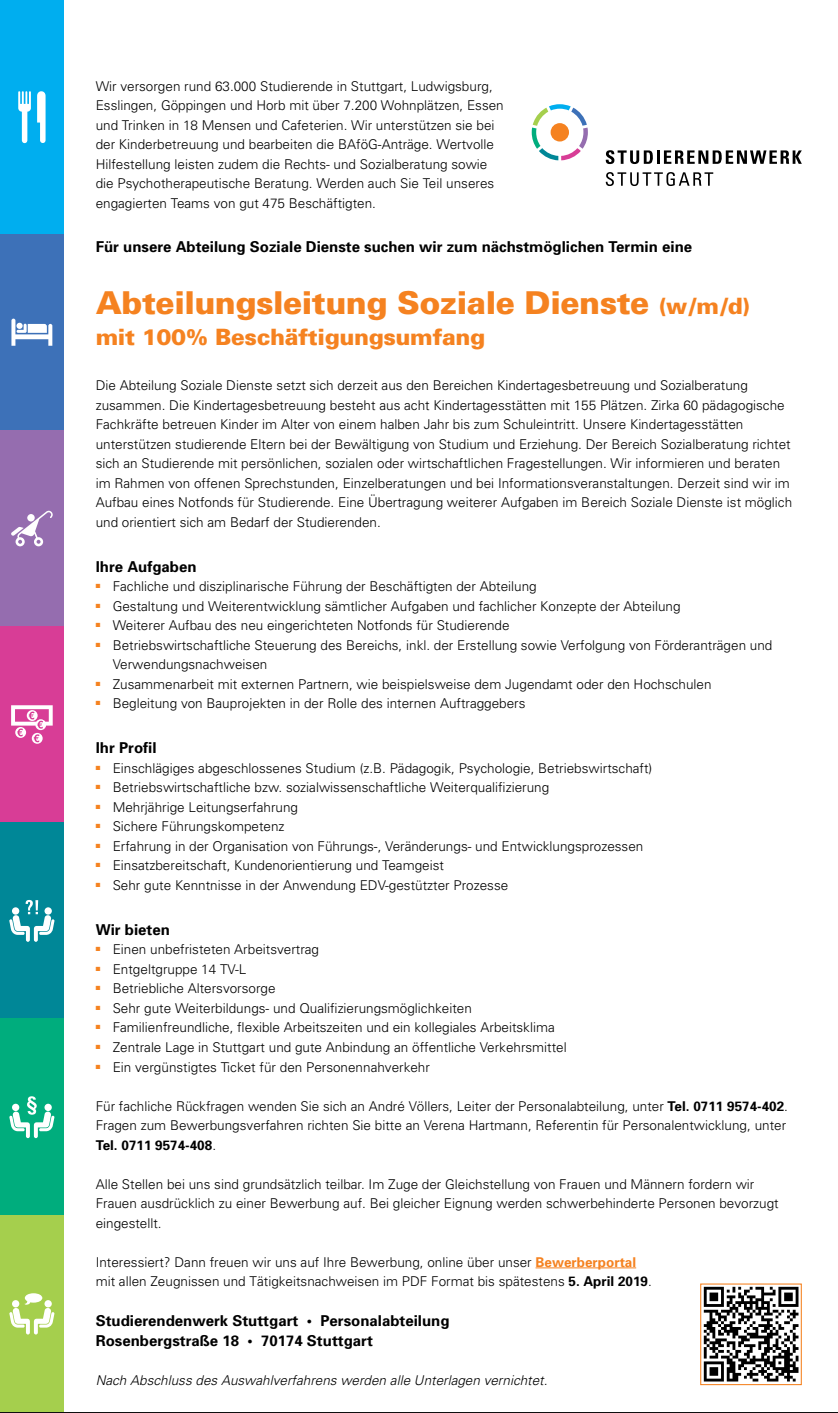
<style>
.page{position:relative;width:838px;height:1413px;background:#fff}
.page>*{position:absolute;margin:0;border:0;box-sizing:border-box;transform-origin:0 0}
.t1{font:900 31.5px "Univers";letter-spacing:-.015em;color:#f58220}
.t2{font:900 22.5px "Univers";letter-spacing:-.015em;color:#f58220}
.t3{font:700 15px/20.2px "Univers";color:#000}
.t4{font:300 13.5px/19.5px "Univers";color:#000}
.t5{font:italic 300 13.5px "Univers";color:#000}
.s1{font-size:22.5px}
.s2{font-weight:700}
.s3{font-weight:700;color:#f58220}
</style>
<div class="page">
<hr style="left:535px;top:1267px;width:101px;height:1px;background:#f58220">
<svg style="left:703px;top:1286px;width:96px;height:96px"></svg>
<svg style="left:704px;top:1286px;width:94px;height:95px"></svg>
<svg style="left:531px;top:104px;width:57px;height:56px"></svg>
<svg style="left:605px;top:150px;width:196px;height:14px"></svg>
<svg style="left:606px;top:172px;width:107px;height:14px"></svg>
<div style="left:0;top:0;width:64px;height:234px;background:#00aeef"></div>
<svg style="left:18px;top:91px;width:28px;height:53px"></svg>
<div style="left:0;top:234px;width:64px;height:196px;background:#3d71b8"></div>
<svg style="left:11px;top:318px;width:41px;height:28px"></svg>
<div style="left:0;top:430px;width:64px;height:196px;background:#956daf"></div>
<svg style="left:11px;top:511px;width:42px;height:35px"></svg>
<div style="left:0;top:626px;width:64px;height:197px;background:#d83d96"></div>
<svg style="left:11px;top:705px;width:42px;height:38px"></svg>
<div style="left:0;top:822px;width:64px;height:196px;background:#008797"></div>
<svg style="left:9px;top:900px;width:46px;height:41px"></svg>
<div style="left:0;top:1018px;width:64px;height:197px;background:#00ad7d"></div>
<svg style="left:9px;top:1096px;width:46px;height:42px"></svg>
<div style="left:0;top:1215px;width:64px;height:197px;background:#a5cf4d"></div>
<svg style="left:9px;top:1293px;width:46px;height:42px"></svg>
<hr style="left:0;top:1412px;width:838px;height:1px;background:#000">
<p class="t4" style="left:96px;top:76px;width:409px">Wir versorgen rund 63.000 Studierende in Stuttgart, Ludwigsburg, Esslingen, Göppingen und Horb mit über 7.200 Wohnplätzen, Essen und Trinken in 18 Mensen und Cafeterien. Wir unterstützen sie bei der Kinderbetreuung und bearbeiten die BAföG-Anträge. Wertvolle Hilfestellung leisten zudem die Rechts- und Sozialberatung sowie die Psychotherapeutische Beratung. Werden auch Sie Teil unseres engagierten Teams von gut 475 Beschäftigten.</p>
<p class="t3" style="left:96px;top:236px;width:598px">Für unsere Abteilung Soziale Dienste suchen wir zum nächstmöglichen Termin eine</p>
<h1 class="t1" style="left:96px;top:283px;width:656px">Abteilungsleitung Soziale Dienste <span class="s1">(w/m/d)</span></h1>
<h2 class="t2" style="left:96px;top:323px;width:391px">mit 100% Beschäftigungsumfang</h2>
<p class="t4" style="left:96px;top:375px;width:698px">Die Abteilung Soziale Dienste setzt sich derzeit aus den Bereichen Kindertagesbetreuung und Sozialberatung zusammen. Die Kindertagesbetreuung besteht aus acht Kindertagesstätten mit 155 Plätzen. Zirka 60 pädagogische Fachkräfte betreuen Kinder im Alter von einem halben Jahr bis zum Schuleintritt. Unsere Kindertagesstätten unterstützen studierende Eltern bei der Bewältigung von Studium und Erziehung. Der Bereich Sozialberatung richtet sich an Studierende mit persönlichen, sozialen oder wirtschaftlichen Fragestellungen. Wir informieren und beraten im Rahmen von offenen Sprechstunden, Einzelberatungen und bei Informationsveranstaltungen. Derzeit sind wir im Aufbau eines Notfonds für Studierende. Eine Übertragung weiterer Aufgaben im Bereich Soziale Dienste ist möglich und orientiert sich am Bedarf der Studierenden.</p>
<p class="t3" style="left:96px;top:556px;width:102px">Ihre Aufgaben</p>
<p class="t4" style="left:96px;top:576px;width:442px"><sup>■</sup> Fachliche und disziplinarische Führung der Beschäftigten der Abteilung</p>
<p class="t4" style="left:96px;top:596px;width:586px"><sup>■</sup> Gestaltung und Weiterentwicklung sämtlicher Aufgaben und fachlicher Konzepte der Abteilung</p>
<p class="t4" style="left:96px;top:615px;width:415px"><sup>■</sup> Weiterer Aufbau des neu eingerichteten Notfonds für Studierende</p>
<p class="t4" style="left:113px;top:635px;width:661px;text-indent:-17px"><sup>■</sup> Betriebswirtschaftliche Steuerung des Bereichs, inkl. der Erstellung sowie Verfolgung von Förderanträgen und<br>Verwendungsnachweisen</p>
<p class="t4" style="left:96px;top:674px;width:617px"><sup>■</sup> Zusammenarbeit mit externen Partnern, wie beispielsweise dem Jugendamt oder den Hochschulen</p>
<p class="t4" style="left:96px;top:693px;width:431px"><sup>■</sup> Begleitung von Bauprojekten in der Rolle des internen Auftraggebers</p>
<p class="t3" style="left:96px;top:737px;width:62px">Ihr Profil</p>
<p class="t4" style="left:96px;top:758px;width:558px"><sup>■</sup> Einschlägiges abgeschlossenes Studium (z.B. Pädagogik, Psychologie, Betriebswirtschaft)</p>
<p class="t4" style="left:96px;top:777px;width:455px"><sup>■</sup> Betriebswirtschaftliche bzw. sozialwissenschaftliche Weiterqualifizierung</p>
<p class="t4" style="left:96px;top:797px;width:204px"><sup>■</sup> Mehrjährige Leitungserfahrung</p>
<p class="t4" style="left:96px;top:816px;width:190px"><sup>■</sup> Sichere Führungskompetenz</p>
<p class="t4" style="left:96px;top:836px;width:549px"><sup>■</sup> Erfahrung in der Organisation von Führungs-, Veränderungs- und Entwicklungsprozessen</p>
<p class="t4" style="left:96px;top:855px;width:350px"><sup>■</sup> Einsatzbereitschaft, Kundenorientierung und Teamgeist</p>
<p class="t4" style="left:96px;top:875px;width:414px"><sup>■</sup> Sehr gute Kenntnisse in der Anwendung EDV-gestützter Prozesse</p>
<p class="t3" style="left:96px;top:919px;width:76px">Wir bieten</p>
<p class="t4" style="left:96px;top:939px;width:225px"><sup>■</sup> Einen unbefristeten Arbeitsvertrag</p>
<p class="t4" style="left:96px;top:959px;width:152px"><sup>■</sup> Entgeltgruppe 14 TV-L</p>
<p class="t4" style="left:96px;top:978px;width:181px"><sup>■</sup> Betriebliche Altersvorsorge</p>
<p class="t4" style="left:96px;top:998px;width:378px"><sup>■</sup> Sehr gute Weiterbildungs- und Qualifizierungsmöglichkeiten</p>
<p class="t4" style="left:96px;top:1017px;width:460px"><sup>■</sup> Familienfreundliche, flexible Arbeitszeiten und ein kollegiales Arbeitsklima</p>
<p class="t4" style="left:96px;top:1037px;width:472px"><sup>■</sup> Zentrale Lage in Stuttgart und gute Anbindung an öffentliche Verkehrsmittel</p>
<p class="t4" style="left:96px;top:1056px;width:336px"><sup>■</sup> Ein vergünstigtes Ticket für den Personennahverkehr</p>
<p class="t4" style="left:96px;top:1095px;width:694px">Für fachliche Rückfragen wenden Sie sich an André Völlers, Leiter der Personalabteilung, unter <span class="s2">Tel. 0711 9574-402</span>.<br>Fragen zum Bewerbungsverfahren richten Sie bitte an Verena Hartmann, Referentin für Personalentwicklung, unter<br><span class="s2">Tel. 0711 9574-408</span>.</p>
<p class="t4" style="left:96px;top:1173px;width:684px">Alle Stellen bei uns sind grundsätzlich teilbar. Im Zuge der Gleichstellung von Frauen und Männern fordern wir<br>Frauen ausdrücklich zu einer Bewerbung auf. Bei gleicher Eignung werden schwerbehinderte Personen bevorzugt eingestellt.</p>
<p class="t4" style="left:96px;top:1251px;width:557px">Interessiert? Dann freuen wir uns auf Ihre Bewerbung, online über unser <span class="s3">Bewerberportal </span>mit allen Zeugnissen und Tätigkeitsnachweisen im PDF Format bis spätestens <span class="s2">5. April 2019</span>.</p>
<p class="t3" style="left:96px;top:1309px;width:355px">Studierendenwerk Stuttgart • Personalabteilung<br>Rosenbergstraße 18 • 70174 Stuttgart</p>
<p class="t5" style="left:96px;top:1372px;width:453px">Nach Abschluss des Auswahlverfahrens werden alle Unterlagen vernichtet.</p>
</div>
